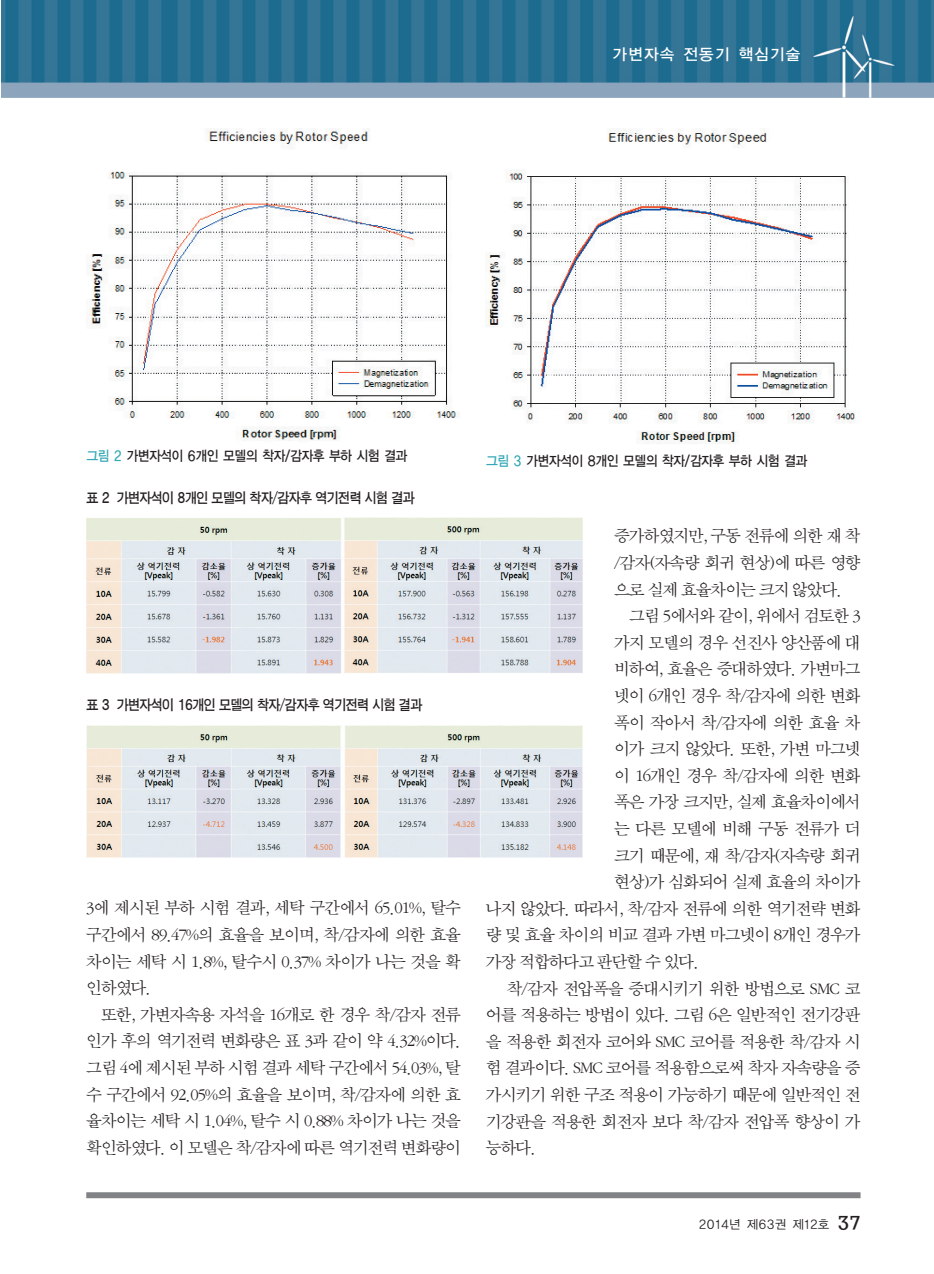
<style>
.page{position:relative;width:934px;height:1274px;background:#fff}
.page>*{position:absolute;margin:0;border:0;box-sizing:border-box;transform-origin:0 0}
.t1{font:17.5px/26.6px "Sand Sm";letter-spacing:-.055em;color:#231f20;text-align:justify}
.t2{font:15.75px "YGO13";color:#fff}
.t3{font:14px "SM Ago T";letter-spacing:-.095em;color:#231f20;scale:.9 1}
.t4{font:14px "YGO13";letter-spacing:-.105em;color:#231f20;scale:.9 1}
.t5{font:12.25px "YGO12";letter-spacing:-.01em;color:#231f20}
.s1{color:#32a7b5}
.s2{font-family:"Soma M";font-size:17.5px}
</style>
<div class="page">
<img style="left:2px;top:0;width:931px;height:97px">
<div style="left:86px;top:1192px;width:774px;height:6px;background:#808285"></div>
<img style="left:86px;top:128px;width:374px;height:313px">
<img style="left:486px;top:129px;width:369px;height:315px">
<img style="left:86px;top:517px;width:496px;height:156px">
<img style="left:86px;top:725px;width:496px;height:132px">
<p class="t2" style="left:612px;top:47px;width:190px">가변자속 전동기 핵심기술</p>
<p class="t4" style="left:86px;top:450px;width:358px"><span class="s1">그림 2</span> 가변자석이 6개인 모델의 착자/감자후 부하 시험 결과</p>
<p class="t4" style="left:486px;top:454px;width:359px"><span class="s1">그림 3</span> 가변자석이 8개인 모델의 착자/감자후 부하 시험 결과</p>
<p class="t3" style="left:86px;top:491px;width:367px">표 2 가변자석이 8개인 모델의 착자/감자후 역기전력 시험 결과</p>
<p class="t3" style="left:86px;top:698px;width:375px">표 3 가변자석이 16개인 모델의 착자/감자후 역기전력 시험 결과</p>
<p class="t1" style="left:86px;top:896px;width:376px">3에 제시된 부하 시험 결과, 세탁 구간에서 65.01%, 탈수 구간에서 89.47%의 효율을 보이며, 착/감자에 의한 효율 차이는 세탁 시 1.8%, 탈수시 0.37% 차이가 나는 것을 확 인하였다.</p>
<p class="t1" style="left:86px;top:1002px;width:376px;text-indent:15px">또한, 가변자속용 자석을 16개로 한 경우 착/감자 전류 인가 후의 역기전력 변화량은 표 3과 같이 약 4.32%이다. 그림 4에 제시된 부하 시험 결과 세탁 구간에서 54.03%, 탈 수 구간에서 92.05%의 효율을 보이며, 착/감자에 의한 효 율차이는 세탁 시 1.04%, 탈수 시 0.88% 차이가 나는 것을 확인하였다. 이 모델은 착/감자에 따른 역기전력 변화량이</p>
<p class="t1" style="left:614px;top:524px;width:248px">증가하였지만, 구동 전류에 의한 재 착 /감자(자속량 회귀 현상)에 따른 영향 으로 실제 효율차이는 크지 않았다.</p>
<p class="t1" style="left:629px;top:603px;width:233px">그림 5에서와 같이, 위에서 검토한 3</p>
<p class="t1" style="left:614px;top:630px;width:248px">가지 모델의 경우 선진사 양산품에 대</p>
<p class="t1" style="left:614px;top:657px;width:248px">비하여, 효율은 증대하였다. 가변마그</p>
<p class="t1" style="left:614px;top:683px;width:248px">넷이 6개인 경우 착/감자에 의한 변화</p>
<p class="t1" style="left:614px;top:710px;width:248px">폭이 작아서 착/감자에 의한 효율 차</p>
<p class="t1" style="left:614px;top:736px;width:248px">이가 크지 않았다. 또한, 가변 마그넷</p>
<p class="t1" style="left:614px;top:763px;width:248px">이 16개인 경우 착/감자에 의한 변화</p>
<p class="t1" style="left:614px;top:790px;width:248px">폭은 가장 크지만, 실제 효율차이에서</p>
<p class="t1" style="left:614px;top:816px;width:248px">는 다른 모델에 비해 구동 전류가 더</p>
<p class="t1" style="left:614px;top:843px;width:248px">크기 때문에, 재 착/감자(자속량 회귀</p>
<p class="t1" style="left:614px;top:869px;width:248px">현상)가 심화되어 실제 효율의 차이가</p>
<p class="t1" style="left:486px;top:896px;width:376px">나지 않았다. 따라서, 착/감자 전류에 의한 역기전략 변화</p>
<p class="t1" style="left:486px;top:923px;width:376px">량 및 효율 차이의 비교 결과 가변 마그넷이 8개인 경우가</p>
<p class="t1" style="left:486px;top:949px;width:215px">가장 적합하다고 판단할 수 있다.</p>
<p class="t1" style="left:506px;top:976px;width:355px">착/감자 전압폭을 증대시키기 위한 방법으로 SMC 코</p>
<p class="t1" style="left:486px;top:1002px;width:376px">어를 적용하는 방법이 있다. 그림 6은 일반적인 전기강판</p>
<p class="t1" style="left:486px;top:1029px;width:376px">을 적용한 회전자 코어와 SMC 코어를 적용한 착/감자 시</p>
<p class="t1" style="left:486px;top:1056px;width:376px">험 결과이다. SMC 코어를 적용함으로써 착자 자속량을 증</p>
<p class="t1" style="left:486px;top:1082px;width:376px">가시키기 위한 구조 적용이 가능하기 때문에 일반적인 전</p>
<p class="t1" style="left:486px;top:1109px;width:376px">기강판을 적용한 회전자 보다 착/감자 전압폭 향상이 가</p>
<p class="t1" style="left:486px;top:1135px;width:52px">능하다.</p>
<p class="t5" style="left:698px;top:1218px;width:163px">2014년 제63권 제12호 <span class="s2">37</span></p>
</div>
